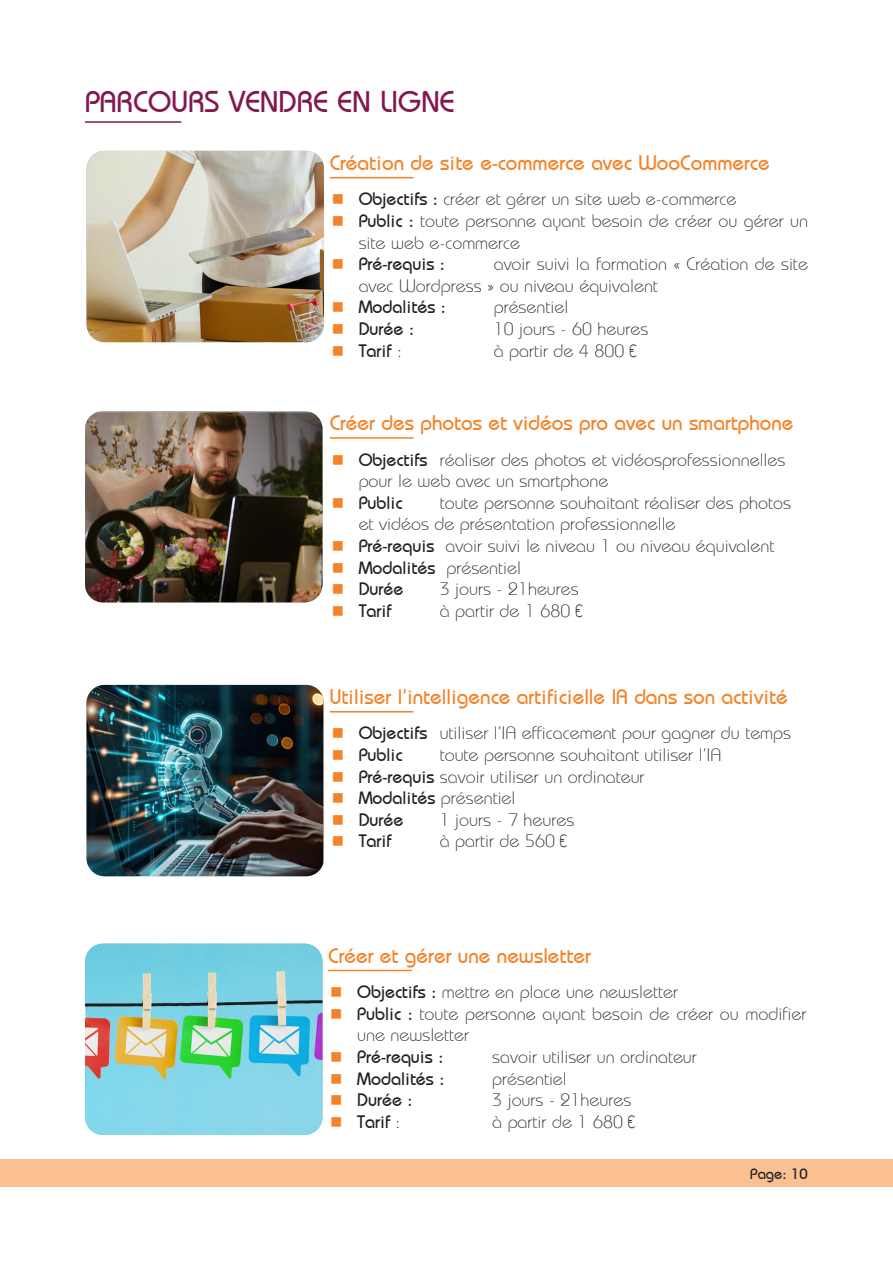
<style>
.page{position:relative;width:893px;height:1263px;background:#fff}
.page>*{position:absolute;margin:0;border:0;box-sizing:border-box;transform-origin:0 0}
.Paragraph_Style_12{font:500 30px "Bordeaux";color:#82184e}
.Paragraph_Style_21{font:500 21px "Bordeaux";color:#f58227}
.t1{font:300 18px/21.6px "Bordeaux";color:#231f20}
.t2{font:500 18px "Bordeaux";color:#231f20}
.Paragraph_Style_16{font:500 15px "Bordeaux";color:#231f20}
.s1{font-weight:500}
.s2{font-weight:300}
.s3{font-family:"Capsuula";font-weight:400}
</style>
<div class="page">
<div style="left:0;top:1159px;width:893px;height:27px;background:#fac092"></div>
<hr style="left:85px;top:121px;width:96px;height:2px;background:#84194e">
<img style="left:85px;top:944px;width:237px;height:191px">
<hr style="left:328px;top:970px;width:84px;height:1px;background:#f58227">
<img style="left:87px;top:151px;width:237px;height:191px">
<hr style="left:330px;top:177px;width:83px;height:1px;background:#f58227">
<img style="left:85px;top:412px;width:237px;height:190px">
<hr style="left:330px;top:437px;width:83px;height:2px;background:#f58227">
<img style="left:87px;top:685px;width:236px;height:191px">
<hr style="left:330px;top:711px;width:83px;height:1px;background:#f58227">
<p class="Paragraph_Style_12" style="left:85px;top:85px;width:371px">PARCOURS VENDRE EN LIGNE</p>
<p class="Paragraph_Style_21" style="left:330px;top:151px;width:441px">Création de site e-commerce avec WooCommerce</p>
<p class="t1" style="left:359px;top:189px;width:379px"><span class="s1">Objectifs :</span> créer et gérer un site web e-commerce</p>
<p class="t1" style="left:359px;top:210px;width:451px"><span class="s1">Public :</span> toute personne ayant besoin de créer ou gérer un site web e-commerce</p>
<p class="t2" style="left:359px;top:254px;width:88px">Pré-requis :</p>
<p class="t1" style="left:359px;top:253px;width:451px;text-indent:135px">avoir suivi la formation « Création de site avec Wordpress » ou niveau équivalent</p>
<p class="t2" style="left:359px;top:297px;width:89px">Modalités :</p>
<p class="t1" style="left:494px;top:297px;width:76px">présentiel</p>
<p class="t2" style="left:359px;top:319px;width:57px">Durée :</p>
<p class="t1" style="left:494px;top:318px;width:156px">10 jours - 60 heures</p>
<p class="t2" style="left:359px;top:340px;width:45px">Tarif <span class="s2">:</span></p>
<p class="t1" style="left:494px;top:340px;width:145px">à partir de 4 800 <span class="s3">€</span></p>
<p class="Paragraph_Style_21" style="left:330px;top:411px;width:465px">Créer des photos et vidéos pro avec un smartphone</p>
<p class="t1" style="left:359px;top:449px;width:428px"><span class="s1">Objectifs</span> réaliser des photos et vidéosprofessionnelles pour le web avec un smartphone</p>
<p class="t2" style="left:359px;top:493px;width:45px">Public</p>
<p class="t1" style="left:359px;top:492px;width:434px;text-indent:81px">toute personne souhaitant réaliser des photos et vidéos de présentation professionnelle</p>
<p class="t1" style="left:359px;top:535px;width:417px"><span class="s1">Pré-requis</span> avoir suivi le niveau 1 ou niveau équivalent</p>
<p class="t1" style="left:359px;top:557px;width:164px"><span class="s1">Modalités</span> présentiel</p>
<p class="t2" style="left:359px;top:579px;width:46px">Durée</p>
<p class="t1" style="left:440px;top:578px;width:141px">3 jours - 21heures</p>
<p class="t2" style="left:359px;top:601px;width:34px">Tarif</p>
<p class="t1" style="left:440px;top:600px;width:145px">à partir de 1 680 <span class="s3">€</span></p>
<p class="Paragraph_Style_21" style="left:330px;top:685px;width:460px">Utiliser l’intelligence artificielle IA dans son activité</p>
<p class="t1" style="left:359px;top:723px;width:434px"><span class="s1">Objectifs</span> utiliser l’IA efficacement pour gagner du temps</p>
<p class="t2" style="left:359px;top:745px;width:45px">Public</p>
<p class="t1" style="left:440px;top:744px;width:283px">toute personne souhaitant utiliser l’IA</p>
<p class="t1" style="left:359px;top:766px;width:287px"><span class="s1">Pré-requis</span> savoir utiliser un ordinateur</p>
<p class="t1" style="left:359px;top:787px;width:158px"><span class="s1">Modalités</span> présentiel</p>
<p class="t2" style="left:359px;top:810px;width:46px">Durée</p>
<p class="t1" style="left:440px;top:809px;width:136px">1 jours - 7 heures</p>
<p class="t2" style="left:359px;top:831px;width:34px">Tarif</p>
<p class="t1" style="left:440px;top:831px;width:130px">à partir de 560 <span class="s3">€</span></p>
<p class="Paragraph_Style_21" style="left:328px;top:944px;width:264px">Créer et gérer une newsletter</p>
<p class="t1" style="left:357px;top:981px;width:322px"><span class="s1">Objectifs :</span> mettre en place une newsletter</p>
<p class="t1" style="left:357px;top:1003px;width:451px"><span class="s1">Public :</span> toute personne ayant besoin de créer ou modifier une newsletter</p>
<p class="t2" style="left:357px;top:1047px;width:88px">Pré-requis :</p>
<p class="t1" style="left:492px;top:1046px;width:206px">savoir utiliser un ordinateur</p>
<p class="t2" style="left:357px;top:1068px;width:89px">Modalités :</p>
<p class="t1" style="left:492px;top:1068px;width:76px">présentiel</p>
<p class="t2" style="left:357px;top:1090px;width:57px">Durée :</p>
<p class="t1" style="left:492px;top:1089px;width:141px">3 jours - 21heures</p>
<p class="t2" style="left:357px;top:1112px;width:45px">Tarif <span class="s2">:</span></p>
<p class="t1" style="left:492px;top:1111px;width:145px">à partir de 1 680 <span class="s3">€</span></p>
<p class="Paragraph_Style_16" style="left:750px;top:1165px;width:59px">Page: 10</p>
</div>
